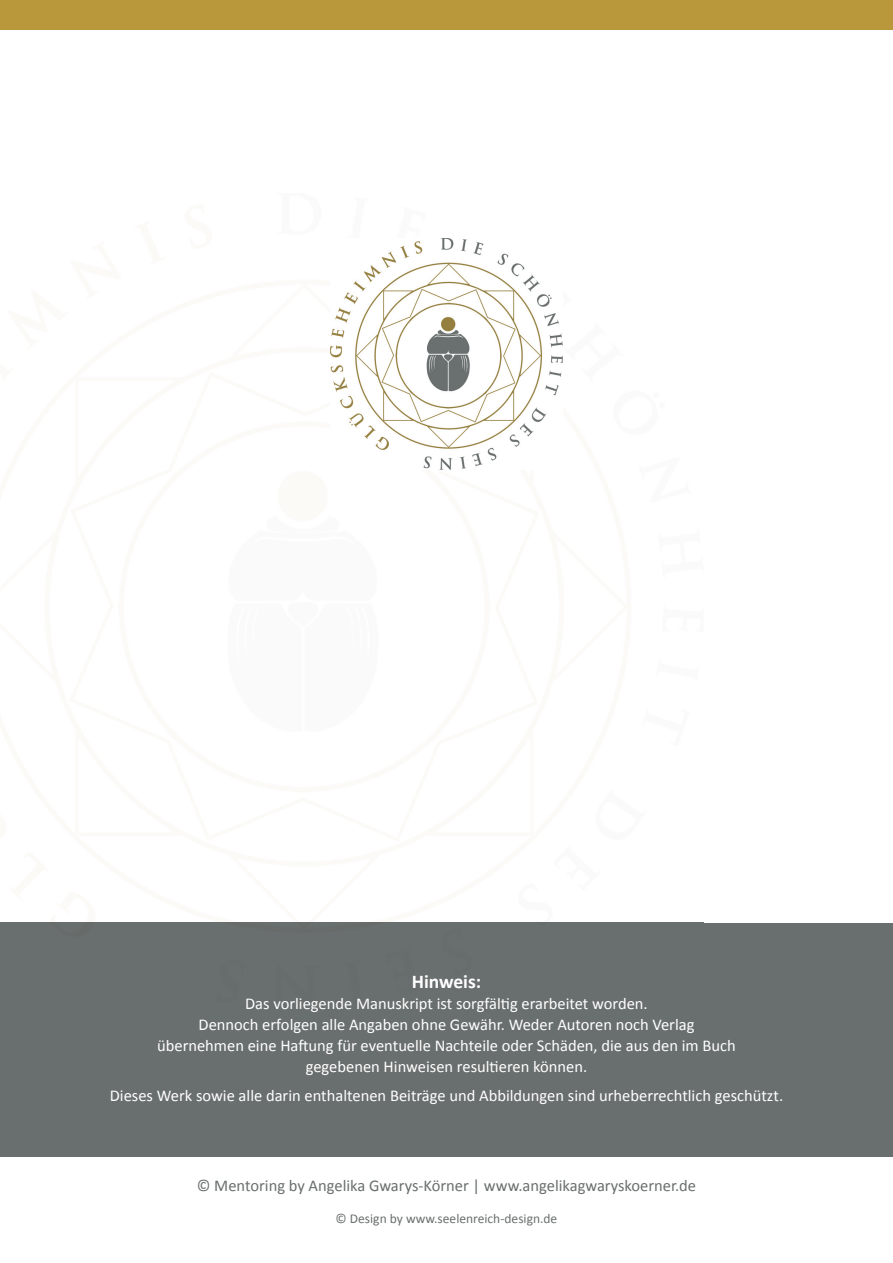
<style>
.page{position:relative;width:893px;height:1263px;background:#fff}
.page>*{position:absolute;margin:0;border:0;box-sizing:border-box;transform-origin:0 0}
.t1{font:700 19.5px "Calibri";color:#fff}
.t2{font:16.5px/21px "Calibri";color:#fff;text-align:center}
.t3{font:16.5px "Calibri";color:#696f6e}
.t4{font:13.5px "Calibri";color:#696f6e}
</style>
<div class="page">
<div style="left:0;top:0;width:893px;height:29px;background:#b9973b"></div>
<div style="left:0;top:923px;width:893px;height:234px;background:#696f6e"></div>
<img style="left:331px;top:238px;width:231px;height:232px">
<p class="t1" style="left:412px;top:969px;width:71px">Hinweis:</p>
<p class="t2" style="left:157px;top:993px;width:580px">Das vorliegende Manuskript ist sorgfältig erarbeitet worden.<br>Dennoch erfolgen alle Angaben ohne Gewähr. Weder Autoren noch Verlag übernehmen eine Haftung für eventuelle Nachteile oder Schäden, die aus den im Buch gegebenen Hinweisen resultieren können.</p>
<p class="t2" style="left:110px;top:1085px;width:675px">Dieses Werk sowie alle darin enthaltenen Beiträge und Abbildungen sind urheberrechtlich geschützt.</p>
<p class="t3" style="left:197px;top:1175px;width:501px">© Mentoring by Angelika Gwarys-Körner | www.angelikagwaryskoerner.de</p>
<p class="t4" style="left:336px;top:1210px;width:223px">© Design by www.seelenreich-design.de</p>
</div>
